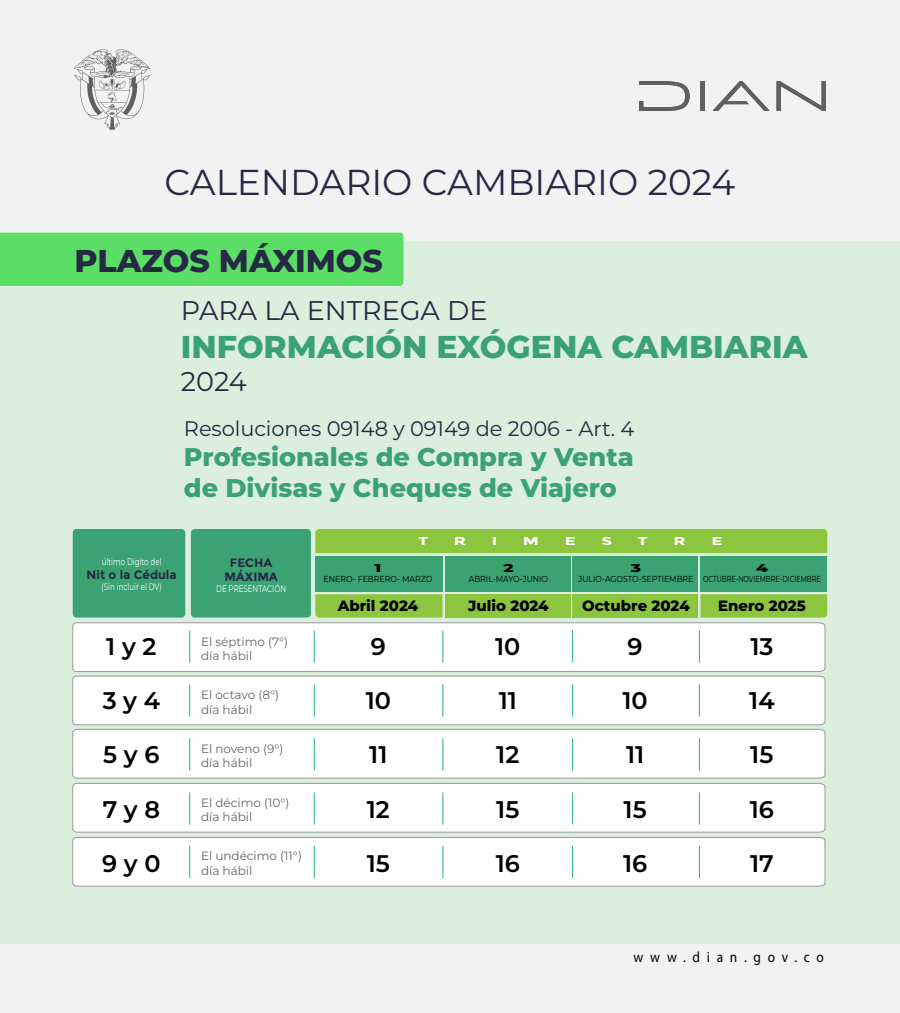
<style>
.page{position:relative;width:900px;height:1013px;background:#fff}
.page>*{position:absolute;margin:0;border:0;box-sizing:border-box;transform-origin:0 0}
.t1{font:36px "Montserrat";color:#262944}
.t2{font:800 31.5px "Montserrat";color:#3ba272}
.t3{font:800 31.5px "Montserrat";color:#262944}
.t4{font:27px "Montserrat";color:#262944}
.t5{font:800 25.5px/30.6px "Montserrat";color:#3ba272}
.t6{font:600 24px "Montserrat";color:#000}
.t7{font:21px "Montserrat";letter-spacing:-.005em;color:#262944}
.t8{font:800 14.92px "Montserrat";color:#000}
.t9{font:14.92px "Myriad Pro";letter-spacing:.5em;color:#000;scale:.9 1}
.t10{font:700 12.15px/14.5px "Montserrat";color:#262944;text-align:center}
.t11{font:12px/14.4px "Montserrat";color:#666}
.t12{font:700 11.32px "Montserrat";color:#fff;scale:1.5 1}
.t13{font:800 11.32px "Montserrat";color:#000;scale:1.5 1}
.t14{font:9.45px "Montserrat";color:#fff;scale:.75 1}
.t15{font:8.7px "Montserrat";color:#000;scale:.9 1}
.t16{font:8.7px "Montserrat";color:#000;scale:.75 1}
</style>
<div class="page">
<div style="left:0;top:0;width:900px;height:1012px;background:#f2f2f2"></div>
<div style="left:0;top:241px;width:900px;height:702px;background:#dbefdc"></div>
<div style="left:0;top:232px;width:404px;height:54px;background:#5ade65"></div>
<svg style="left:713px;top:81px;width:56px;height:30px"></svg>
<svg style="left:639px;top:81px;width:51px;height:30px"></svg>
<div style="left:700px;top:81px;width:5px;height:30px;background:#606060"></div>
<svg style="left:777px;top:81px;width:49px;height:30px"></svg>
<svg style="left:74px;top:49px;width:76px;height:81px"></svg>
<svg style="left:72px;top:622px;width:754px;height:50px;background:#fafafa"></svg>
<svg style="left:72px;top:675px;width:754px;height:50px;background:#fafafa"></svg>
<svg style="left:72px;top:728px;width:754px;height:50px;background:#fafbfb"></svg>
<svg style="left:72px;top:782px;width:754px;height:50px;background:#fafbfb"></svg>
<div style="left:72px;top:837px;width:754px;height:49px;background:#fff"></div>
<div style="left:73px;top:529px;width:112px;height:88px;background:#3ba272;border-radius:4px"></div>
<div style="left:191px;top:529px;width:120px;height:88px;background:#3ba272;border-radius:4px"></div>
<hr style="left:189px;top:630px;width:1px;height:32px;background:#22b573">
<hr style="left:314px;top:630px;width:1px;height:32px;background:#22b573">
<hr style="left:442px;top:630px;width:1px;height:32px;background:#22b573">
<hr style="left:572px;top:630px;width:1px;height:32px;background:#22b573">
<hr style="left:699px;top:630px;width:1px;height:32px;background:#22b573">
<hr style="left:189px;top:684px;width:1px;height:32px;background:#22b573">
<hr style="left:314px;top:684px;width:1px;height:32px;background:#22b573">
<hr style="left:442px;top:684px;width:1px;height:32px;background:#22b573">
<hr style="left:572px;top:684px;width:1px;height:32px;background:#22b573">
<hr style="left:699px;top:684px;width:1px;height:32px;background:#22b573">
<hr style="left:189px;top:738px;width:1px;height:32px;background:#22b573">
<hr style="left:314px;top:738px;width:1px;height:32px;background:#22b573">
<hr style="left:442px;top:738px;width:1px;height:32px;background:#22b573">
<hr style="left:572px;top:738px;width:1px;height:32px;background:#22b573">
<hr style="left:699px;top:738px;width:1px;height:32px;background:#22b573">
<hr style="left:189px;top:792px;width:1px;height:32px;background:#22b573">
<hr style="left:314px;top:792px;width:1px;height:32px;background:#22b573">
<hr style="left:442px;top:792px;width:1px;height:32px;background:#22b573">
<hr style="left:572px;top:792px;width:1px;height:32px;background:#22b573">
<hr style="left:699px;top:792px;width:1px;height:32px;background:#22b573">
<hr style="left:189px;top:845px;width:1px;height:33px;background:#22b573">
<hr style="left:314px;top:845px;width:1px;height:33px;background:#22b573">
<hr style="left:442px;top:845px;width:1px;height:33px;background:#22b573">
<hr style="left:572px;top:845px;width:1px;height:33px;background:#22b573">
<hr style="left:699px;top:845px;width:1px;height:33px;background:#22b573">
<div style="left:315px;top:529px;width:512px;height:24px;background:#8cc63f"></div>
<div style="left:315px;top:594px;width:127px;height:23px;background:#8cc63f"></div>
<div style="left:445px;top:594px;width:125px;height:23px;background:#8cc63f"></div>
<div style="left:701px;top:594px;width:126px;height:23px;background:#8cc63f"></div>
<div style="left:573px;top:594px;width:125px;height:23px;background:#8cc63f"></div>
<div style="left:701px;top:556px;width:126px;height:35px;background:#3ba272"></div>
<div style="left:573px;top:556px;width:125px;height:35px;background:#3ba272"></div>
<div style="left:315px;top:556px;width:127px;height:35px;background:#3ba272"></div>
<div style="left:445px;top:556px;width:125px;height:35px;background:#3ba272"></div>
<h1 class="t1" style="left:165px;top:158px;width:572px">CALENDARIO CAMBIARIO 2024</h1>
<h2 class="t3" style="left:74px;top:238px;width:310px">PLAZOS MÁXIMOS</h2>
<h3 class="t4" style="left:181px;top:292px;width:308px">PARA LA ENTREGA DE</h3>
<h2 class="t2" style="left:181px;top:324px;width:628px">INFORMACIÓN EXÓGENA CAMBIARIA</h2>
<h3 class="t4" style="left:181px;top:362px;width:67px">2024</h3>
<h3 class="t7" style="left:184px;top:413px;width:452px">Resoluciones 09148 y 09149 de 2006 - Art. 4</h3>
<h3 class="t5" style="left:184px;top:440px;width:451px">Profesionales de Compra y Venta de Divisas y Cheques de Viajero</h3>
<p class="t14" style="left:102px;top:554px;width:81px">último Dígito del</p>
<p class="t10" style="left:87px;top:567px;width:92px">Nit o la Cédula</p>
<p class="t14" style="left:102px;top:580px;width:82px">(Sin incluir el DV)</p>
<h3 class="t6" style="left:106px;top:630px;width:52px">1 y 2</h3>
<h3 class="t6" style="left:103px;top:684px;width:59px">3 y 4</h3>
<h3 class="t6" style="left:103px;top:738px;width:58px">5 y 6</h3>
<h3 class="t6" style="left:103px;top:792px;width:59px">7 y 8</h3>
<h3 class="t6" style="left:102px;top:846px;width:60px">9 y 0</h3>
<p class="t10" style="left:224px;top:555px;width:55px">FECHA<br>MÁXIMA</p>
<p class="t14" style="left:216px;top:582px;width:95px">DE PRESENTACIÓN</p>
<p class="t11" style="left:201px;top:634px;width:89px">El séptimo (7°) día hábil</p>
<p class="t11" style="left:201px;top:687px;width:80px">El octavo (8°) día hábil</p>
<p class="t11" style="left:201px;top:741px;width:84px">El noveno (9°) día hábil</p>
<p class="t11" style="left:201px;top:794px;width:90px">El décimo (10°) día hábil</p>
<p class="t11" style="left:201px;top:848px;width:102px">El undécimo (11°) día hábil</p>
<p class="t12" style="left:418px;top:534px;width:8px">T</p>
<p class="t12" style="left:454px;top:534px;width:10px">R</p>
<p class="t12" style="left:492px;top:534px;width:5px">I</p>
<p class="t12" style="left:523px;top:534px;width:12px">M</p>
<p class="t12" style="left:565px;top:534px;width:9px">E</p>
<p class="t12" style="left:601px;top:534px;width:9px">S</p>
<p class="t12" style="left:638px;top:534px;width:8px">T</p>
<p class="t12" style="left:673px;top:534px;width:10px">R</p>
<p class="t12" style="left:711px;top:534px;width:9px">E</p>
<p class="t13" style="left:375px;top:559px;width:6px">1</p>
<p class="t15" style="left:324px;top:573px;width:122px">ENERO- FEBRERO- MARZO</p>
<p class="t8" style="left:338px;top:595px;width:82px">Abril 2024</p>
<h3 class="t6" style="left:371px;top:630px;width:17px">9</h3>
<h3 class="t6" style="left:366px;top:684px;width:27px">10</h3>
<h3 class="t6" style="left:369px;top:738px;width:20px">11</h3>
<h3 class="t6" style="left:367px;top:792px;width:25px">12</h3>
<h3 class="t6" style="left:367px;top:846px;width:25px">15</h3>
<p class="t13" style="left:503px;top:559px;width:8px">2</p>
<p class="t15" style="left:469px;top:573px;width:90px">ABRIL-MAYO-JUNIO</p>
<p class="t8" style="left:468px;top:595px;width:82px">Julio 2024</p>
<h3 class="t6" style="left:495px;top:630px;width:27px">10</h3>
<h3 class="t6" style="left:499px;top:684px;width:20px">11</h3>
<h3 class="t6" style="left:496px;top:738px;width:25px">12</h3>
<h3 class="t6" style="left:496px;top:792px;width:25px">15</h3>
<h3 class="t6" style="left:496px;top:846px;width:26px">16</h3>
<p class="t13" style="left:631px;top:559px;width:8px">3</p>
<p class="t15" style="left:578px;top:573px;width:129px">JULIO-AGOSTO-SEPTIEMBRE</p>
<p class="t8" style="left:582px;top:595px;width:109px">Octubre 2024</p>
<p class="t13" style="left:756px;top:559px;width:9px">4</p>
<p class="t16" style="left:703px;top:573px;width:159px">OCTUBRE-NOVIEMBRE-DICIEMBRE</p>
<p class="t8" style="left:718px;top:595px;width:89px">Enero 2025</p>
<h3 class="t6" style="left:628px;top:630px;width:17px">9</h3>
<h3 class="t6" style="left:623px;top:684px;width:27px">10</h3>
<h3 class="t6" style="left:626px;top:738px;width:20px">11</h3>
<h3 class="t6" style="left:624px;top:792px;width:25px">15</h3>
<h3 class="t6" style="left:623px;top:846px;width:26px">16</h3>
<h3 class="t6" style="left:750px;top:630px;width:25px">13</h3>
<h3 class="t6" style="left:749px;top:684px;width:27px">14</h3>
<h3 class="t6" style="left:750px;top:738px;width:25px">15</h3>
<h3 class="t6" style="left:750px;top:792px;width:26px">16</h3>
<h3 class="t6" style="left:750px;top:846px;width:25px">17</h3>
<p class="t9" style="left:634px;top:948px;width:213px">www.dian.gov.co</p>
</div>
